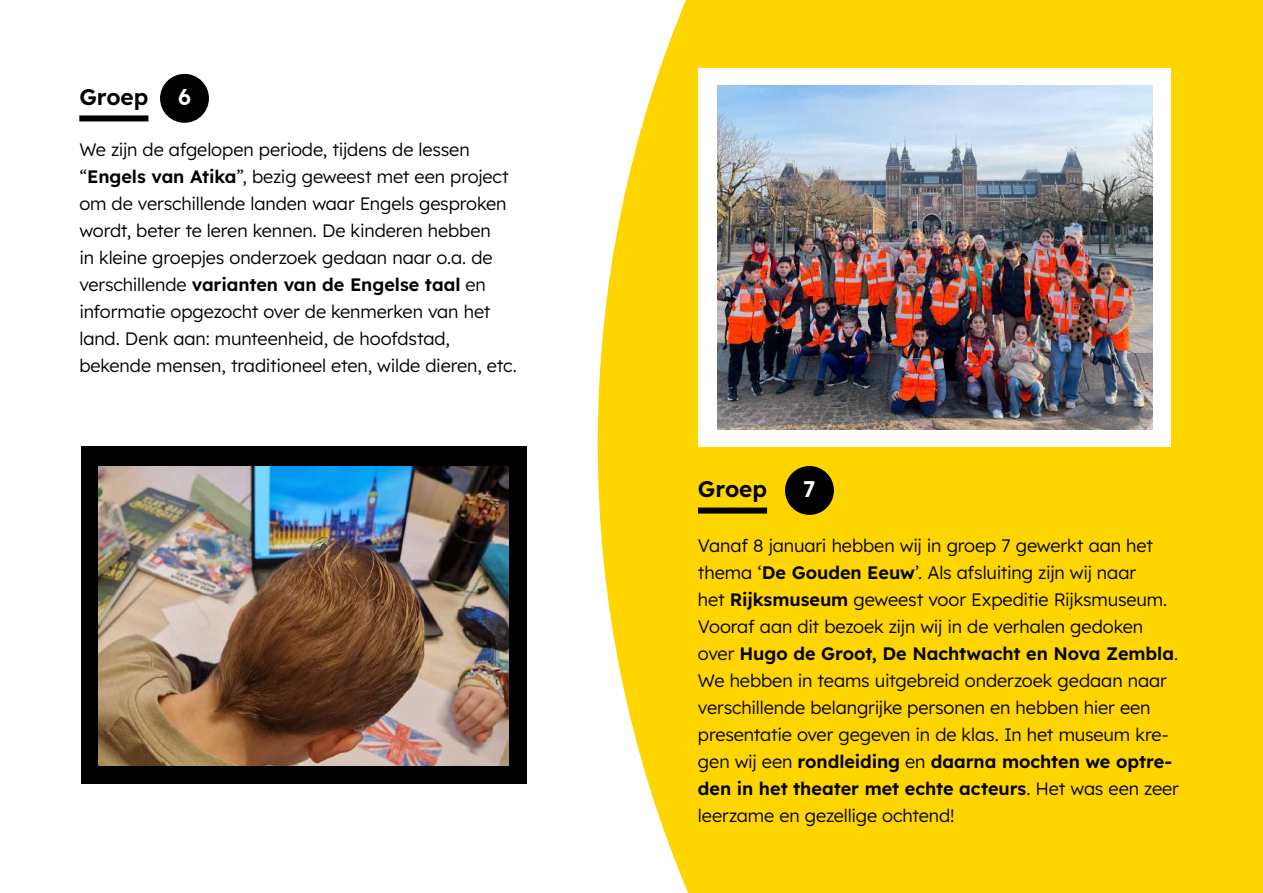
<style>
.page{position:relative;width:1263px;height:893px;background:#fff}
.page>*{position:absolute;margin:0;border:0;box-sizing:border-box;transform-origin:0 0}
.t1{font:600 22.5px "Lexend";color:#000}
.t2{font:600 22.5px "Lexend";color:#fff}
.t3{font:300 18px/27px "Lexend";letter-spacing:-.005em;color:#000}
.s1{font-weight:600}
</style>
<div class="page">
<div style="left:598px;top:0;width:665px;height:893px;background:#ffd500"></div>
<div style="left:698px;top:508px;width:69px;height:6px;background:#000"></div>
<div style="left:785px;top:466px;width:49px;height:49px;background:#000;border-radius:50%"></div>
<div style="left:79px;top:115px;width:69px;height:6px;background:#000"></div>
<div style="left:160px;top:74px;width:49px;height:49px;background:#000;border-radius:50%"></div>
<div style="left:81px;top:446px;width:446px;height:338px;background:#000"></div>
<img style="left:99px;top:466px;width:409px;height:299px">
<div style="left:698px;top:68px;width:472px;height:378px;background:#fff"></div>
<img style="left:717px;top:86px;width:435px;height:344px">
<p class="t1" style="left:79px;top:81px;width:71px">Groep</p>
<p class="t2" style="left:178px;top:81px;width:14px">6</p>
<p class="t3" style="left:79px;top:135px;width:439px">We zijn de afgelopen periode, tijdens de lessen “<span class="s1">Engels van Atika</span>”, bezig geweest met een project om de verschillende landen waar Engels gesproken wordt, beter te leren kennen. De kinderen hebben<br>in kleine groepjes onderzoek gedaan naar o.a. de verschillende <span class="s1">varianten van de Engelse taal</span> en informatie opgezocht over de kenmerken van het land. Denk aan: munteenheid, de hoofdstad, bekende mensen, traditioneel eten, wilde dieren, etc.</p>
<p class="t1" style="left:698px;top:473px;width:71px">Groep</p>
<p class="t2" style="left:803px;top:473px;width:14px">7</p>
<p class="t3" style="left:698px;top:531px;width:482px">Vanaf 8 januari hebben wij in groep 7 gewerkt aan het thema ‘<span class="s1">De Gouden Eeuw</span>’. Als afsluiting zijn wij naar<br>het <span class="s1">Rijksmuseum</span> geweest voor Expeditie Rijksmuseum.<br>Vooraf aan dit bezoek zijn wij in de verhalen gedoken over <span class="s1">Hugo de Groot, De Nachtwacht en Nova Zembla</span>.<br>We hebben in teams uitgebreid onderzoek gedaan naar verschillende belangrijke personen en hebben hier een presentatie over gegeven in de klas. In het museum kre&shy;gen wij een <span class="s1">rondleiding</span> en <span class="s1">daarna mochten we optre&shy;den in het theater met echte acteurs</span>. Het was een zeer leerzame en gezellige ochtend!</p>
</div>
